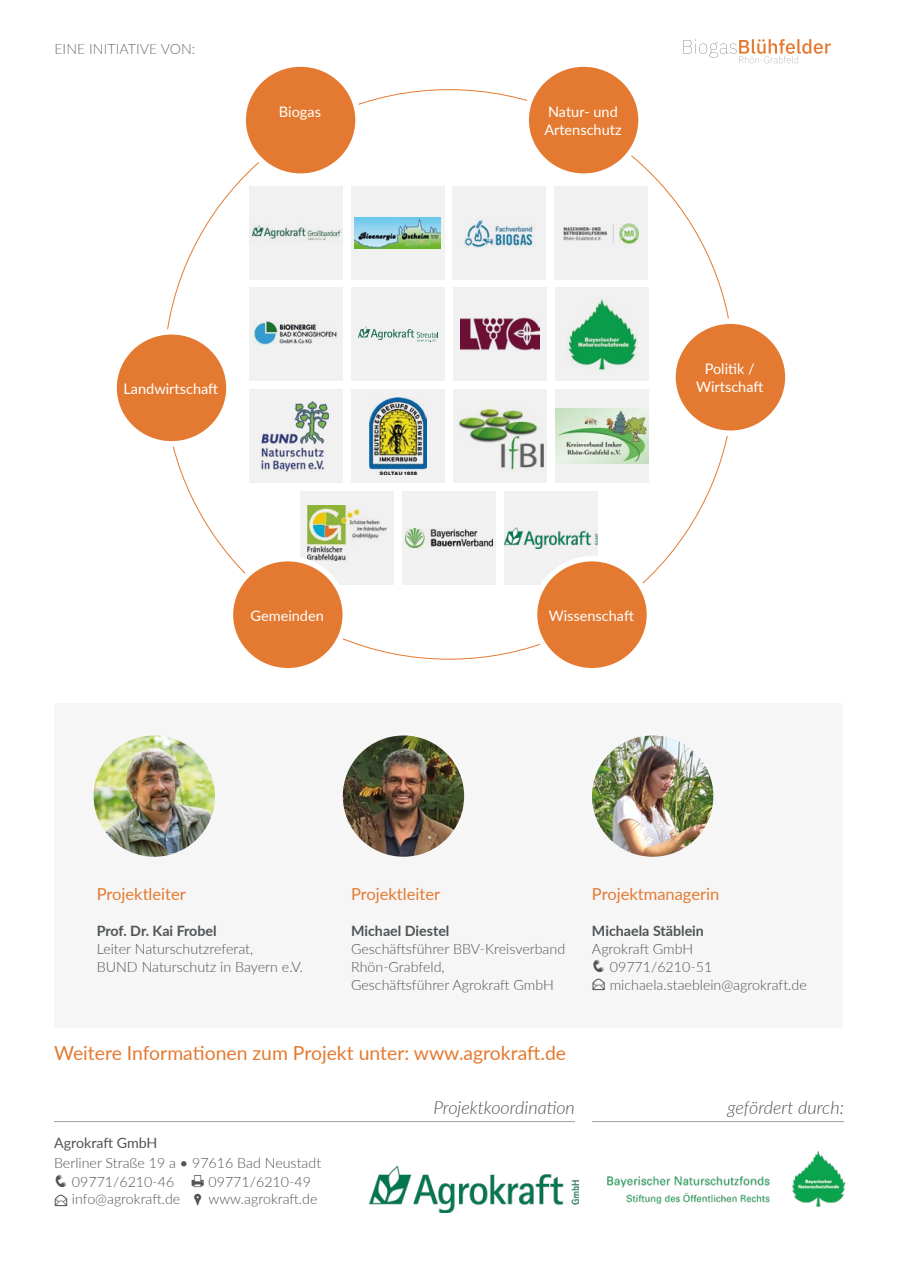
<style>
.page{position:relative;width:898px;height:1263px;background:#fff}
.page>*{position:absolute;margin:0;border:0;box-sizing:border-box;transform-origin:0 0}
.t1{font:19.35px "Lato";color:#e47a31}
.t2{font:italic 300 18px "Lato";color:#505456}
.t3{font:16.5px "Lato";color:#e47a31}
.t4{font:14.55px/17.4px "Lato";color:#fff;text-align:center}
.t5{font:300 14.25px/18px "Lato";color:#505456}
.t6{font:700 14.25px "Lato";color:#505456}
.t7{font:300 14.25px "Lato";color:#6a6f72}
.s1{font-weight:400}
</style>
<div class="page">
<div style="left:54px;top:703px;width:788px;height:324px;background:#f6f6f6"></div>
<img style="left:369px;top:1166px;width:209px;height:46px">
<hr style="left:54px;top:1121px;width:520px;height:1px;background:#9d9d9c">
<hr style="left:591px;top:1121px;width:252px;height:1px;background:#9d9d9c">
<svg style="left:683px;top:39px;width:147px;height:24px"></svg>
<div style="left:243px;top:64px;width:115px;height:112px;background:#e47a31;border-radius:50%"></div>
<div style="left:240px;top:61px;width:120px;height:118px;border:5px solid #fff;border-radius:50%"></div>
<div style="left:114px;top:332px;width:115px;height:112px;background:#e47a31;border-radius:50%"></div>
<div style="left:111px;top:329px;width:120px;height:118px;border:5px solid #fff;border-radius:50%"></div>
<div style="left:672px;top:321px;width:115px;height:112px;background:#e47a31;border-radius:50%"></div>
<div style="left:670px;top:318px;width:120px;height:118px;border:5px solid #fff;border-radius:50%"></div>
<div style="left:526px;top:64px;width:114px;height:112px;background:#e47a31;border-radius:50%"></div>
<div style="left:523px;top:61px;width:120px;height:118px;border:5px solid #fff;border-radius:50%"></div>
<div style="left:452px;top:186px;width:93px;height:94px;background:#f1f1f1"></div>
<img style="left:463px;top:219px;width:71px;height:28px">
<div style="left:351px;top:186px;width:93px;height:94px;background:#f1f1f1"></div>
<img style="left:354px;top:218px;width:86px;height:30px">
<div style="left:554px;top:186px;width:93px;height:94px;background:#f1f1f1"></div>
<img style="left:563px;top:223px;width:76px;height:21px">
<div style="left:249px;top:186px;width:93px;height:94px;background:#f1f1f1"></div>
<img style="left:251px;top:225px;width:90px;height:16px">
<div style="left:402px;top:492px;width:93px;height:93px;background:#f1f1f1"></div>
<img style="left:405px;top:529px;width:87px;height:19px">
<div style="left:504px;top:492px;width:93px;height:93px;background:#f1f1f1"></div>
<img style="left:504px;top:528px;width:93px;height:20px">
<div style="left:249px;top:287px;width:93px;height:94px;background:#f1f1f1"></div>
<img style="left:253px;top:320px;width:84px;height:25px">
<div style="left:351px;top:287px;width:93px;height:94px;background:#f1f1f1"></div>
<svg style="left:358px;top:326px;width:80px;height:16px"></svg>
<div style="left:453px;top:287px;width:93px;height:94px;background:#f1f1f1"></div>
<img style="left:461px;top:317px;width:78px;height:34px">
<div style="left:555px;top:287px;width:93px;height:94px;background:#f1f1f1"></div>
<img style="left:568px;top:299px;width:69px;height:72px">
<div style="left:249px;top:389px;width:93px;height:94px;background:#f1f1f1"></div>
<img style="left:261px;top:401px;width:68px;height:71px">
<div style="left:351px;top:389px;width:93px;height:94px;background:#f1f1f1"></div>
<img style="left:369px;top:398px;width:57px;height:76px">
<div style="left:453px;top:389px;width:93px;height:94px;background:#f1f1f1"></div>
<img style="left:458px;top:408px;width:86px;height:63px">
<div style="left:555px;top:389px;width:93px;height:94px;background:#f1f1f1"></div>
<img style="left:555px;top:409px;width:93px;height:54px">
<img style="left:591px;top:735px;width:122px;height:122px;border-radius:61px">
<img style="left:342px;top:735px;width:122px;height:122px;border-radius:61px">
<img style="left:94px;top:735px;width:121px;height:122px;border-radius:61px">
<div style="left:300px;top:492px;width:93px;height:93px;background:#f1f1f1"></div>
<img style="left:307px;top:506px;width:79px;height:54px">
<div style="left:534px;top:559px;width:115px;height:112px;background:#e47a31;border-radius:50%"></div>
<div style="left:531px;top:556px;width:121px;height:117px;border:5px solid #fff;border-radius:50%"></div>
<div style="left:230px;top:559px;width:115px;height:112px;background:#e47a31;border-radius:50%"></div>
<div style="left:227px;top:556px;width:121px;height:117px;border:5px solid #fff;border-radius:50%"></div>
<img style="left:607px;top:1151px;width:239px;height:57px">
<p class="t7" style="left:54px;top:39px;width:142px">EINE INITIATIVE VON:</p>
<p class="t4" style="left:279px;top:103px;width:43px">Biogas</p>
<p class="t4" style="left:544px;top:103px;width:79px;text-align:left">Natur- und<br>Artenschutz</p>
<p class="t4" style="left:123px;top:379px;width:96px">Landwirtschaft</p>
<p class="t4" style="left:695px;top:360px;width:69px">Politik /<br>Wirtschaft</p>
<p class="t4" style="left:250px;top:606px;width:75px">Gemeinden</p>
<p class="t4" style="left:548px;top:606px;width:87px">Wissenschaft</p>
<p class="t3" style="left:97px;top:882px;width:90px">Projektleiter</p>
<p class="t6" style="left:97px;top:920px;width:121px">Prof. Dr. Kai Frobel</p>
<p class="t5" style="left:97px;top:939px;width:208px">Leiter Naturschutzreferat,<br>BUND Naturschutz in Bayern e.V.</p>
<p class="t3" style="left:351px;top:882px;width:90px">Projektleiter</p>
<p class="t6" style="left:351px;top:920px;width:100px">Michael Diestel</p>
<p class="t5" style="left:351px;top:939px;width:215px">Geschäftsführer BBV-Kreisverband<br>Rhön-Grabfeld,<br>Geschäftsführer Agrokraft GmbH</p>
<h1 class="t1" style="left:54px;top:1039px;width:513px">Weitere Informationen zum Projekt unter: www.agrokraft.de</h1>
<p class="t3" style="left:591px;top:882px;width:129px">Projektmanagerin</p>
<p class="t6" style="left:591px;top:920px;width:113px">Michaela Stäblein</p>
<p class="t5" style="left:591px;top:939px;width:103px">Agrokraft GmbH</p>
<p class="t5" style="left:609px;top:957px;width:198px;text-indent:-18px">❑ 09771/6210-51 michaela.staeblein@agrokraft.de</p>
<p class="t5" style="left:54px;top:1132px;width:268px;line-height:20.1px"><span class="s1">Agrokraft GmbH<br></span>Berliner Straße 19 a <span class="s1">•</span> 97616 Bad Neustadt</p>
<p class="t5" style="left:54px;top:1172px;width:122px">❑ 09771/6210-46</p>
<p class="t5" style="left:208px;top:1172px;width:104px">09771/6210-49</p>
<p class="t5" style="left:72px;top:1189px;width:110px">info@agrokraft.de</p>
<p class="t5" style="left:208px;top:1189px;width:110px">www.agrokraft.de</p>
<p class="t2" style="left:433px;top:1095px;width:143px">Projektkoordination</p>
<p class="t2" style="left:727px;top:1095px;width:118px">gefördert durch:</p>
</div>
